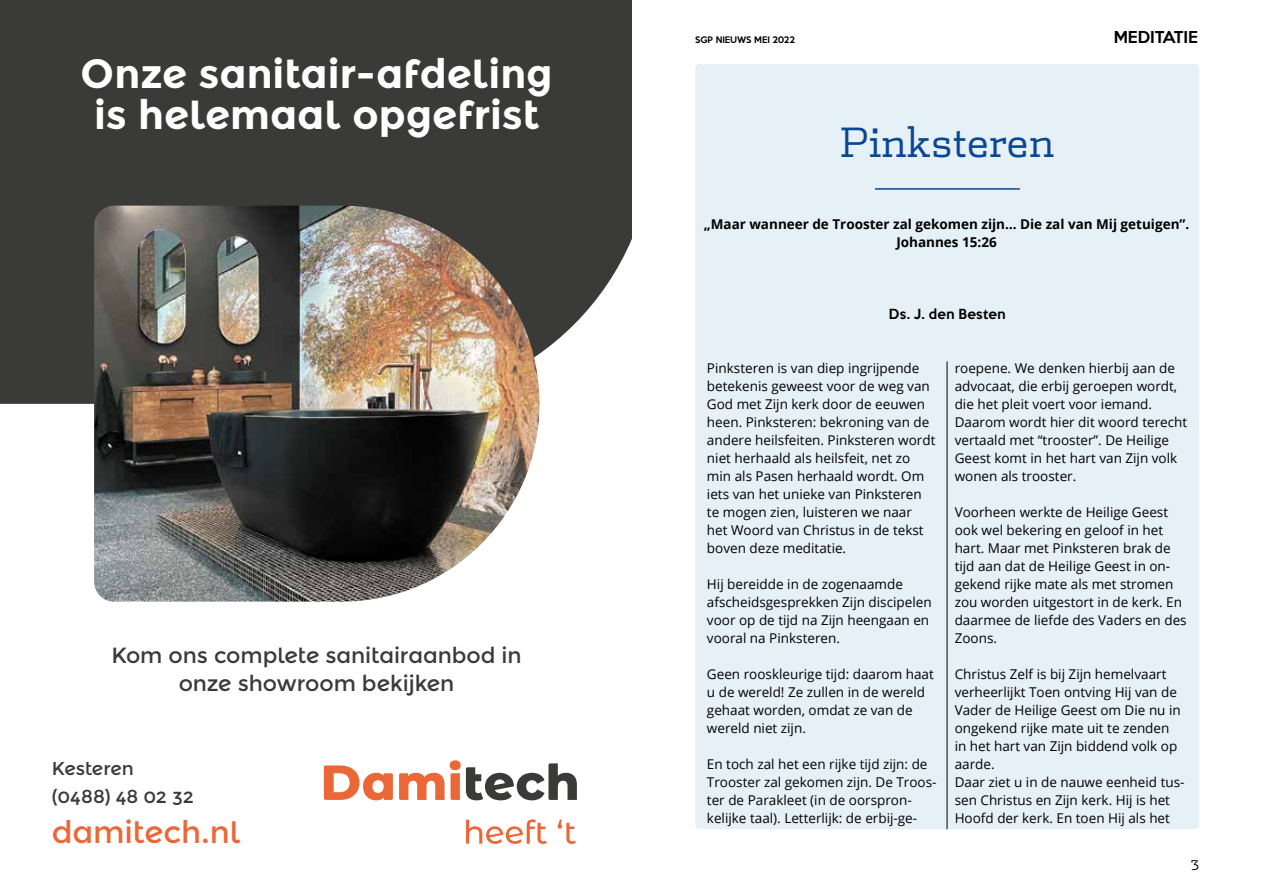
<style>
.page{position:relative;width:1263px;height:893px;background:#fff}
.page>*{position:absolute;margin:0;border:0;box-sizing:border-box;transform-origin:0 0}
.t1{font:700 40.5px/40.5px "Damifont";color:#fff;text-align:center}
.t2{font:300 40.5px "Dispatch";color:#084793}
.t3{font:31.05px "Damifont";letter-spacing:-.005em;color:#ec6737}
.t4{font:21.9px/28.7px "Damifont";letter-spacing:-.005em;color:#3a3a39;text-align:center}
.t5{font:18.6px/28px "Damifont";letter-spacing:-.005em;color:#3a3a39}
.t6{font:500 15px "Keep Calm";color:#000}
.t7{font:13.5px/18px "Open Sans";color:#000}
.t8{font:700 13.5px/18px "Open Sans";color:#000;text-align:center}
.t9{font:300 13.5px "Dispatch";color:#000}
.t10{font:500 12.75px "Keep Calm";letter-spacing:.02em;color:#000}
.t11{font:500 8.25px "Keep Calm";color:#000}
</style>
<div class="page">
<div style="left:695px;top:64px;width:504px;height:765px;background:#e6f0f7;border-radius:4px"></div>
<hr style="left:947px;top:361px;width:1px;height:468px;background:#000">
<hr style="left:875px;top:188px;width:145px;height:2px;background:#084793">
<div style="left:0;top:0;width:631px;height:404px;background:#3a3a39"></div>
<svg style="left:324px;top:765px;width:69px;height:35px"></svg>
<svg style="left:399px;top:760px;width:178px;height:40px"></svg>
<svg style="left:466px;top:819px;width:81px;height:25px"></svg>
<svg style="left:558px;top:820px;width:18px;height:24px"></svg>
<img style="left:94px;top:206px;width:445px;height:396px">
<h1 class="t1" style="left:81px;top:54px;width:474px">Onze sanitair-afdeling is helemaal opgefrist</h1>
<h3 class="t4" style="left:111px;top:641px;width:412px">Kom ons complete sanitairaanbod in onze showroom bekijken</h3>
<h3 class="t5" style="left:52px;top:755px;width:143px">Kesteren (0488) 48 02 32</h3>
<h2 class="t3" style="left:52px;top:814px;width:190px">damitech.nl</h2>
<p class="t11" style="left:695px;top:32px;width:101px">SGP NIEUWS MEI 2022</p>
<p class="t6" style="left:1114px;top:24px;width:86px">MEDITATIE</p>
<h1 class="t2" style="left:840px;top:116px;width:216px">Pinksteren</h1>
<p class="t8" style="left:704px;top:215px;width:487px">„Maar wanneer de Trooster zal gekomen zijn… Die zal van Mij getuigen”.<br>Johannes 15:26</p>
<p class="t10" style="left:889px;top:303px;width:118px">Ds. J. den Besten</p>
<p class="t7" style="left:707px;top:359px;width:230px">Pinksteren is van diep ingrijpende betekenis geweest voor de weg van<br>God met Zijn kerk door de eeuwen heen. Pinksteren: bekroning van de andere heilsfeiten. Pinksteren wordt niet herhaald als heilsfeit, net zo min als Pasen herhaald wordt. Om iets van het unieke van Pinksteren te mogen zien, luisteren we naar het Woord van Christus in de tekst boven deze meditatie.</p>
<p class="t7" style="left:707px;top:575px;width:226px">Hij bereidde in de zogenaamde afscheidsgesprekken Zijn discipelen voor op de tijd na Zijn heengaan en vooral na Pinksteren.</p>
<p class="t7" style="left:707px;top:665px;width:228px">Geen rooskleurige tijd: daarom haat u de wereld! Ze zullen in de wereld gehaat worden, omdat ze van de wereld niet zijn.</p>
<p class="t7" style="left:707px;top:755px;width:231px">En toch zal het een rijke tijd zijn: de Trooster zal gekomen zijn. De Troos&shy;ter de Parakleet (in de oorspron&shy;kelijke taal). Letterlijk: de erbij-ge-</p>
<p class="t7" style="left:955px;top:359px;width:234px">roepene. We denken hierbij aan de advocaat, die erbij geroepen wordt, die het pleit voert voor iemand.<br>Daarom wordt hier dit woord terecht vertaald met “trooster”. De Heilige<br>Geest komt in het hart van Zijn volk wonen als trooster.</p>
<p class="t7" style="left:955px;top:503px;width:234px">Voorheen werkte de Heilige Geest ook wel bekering en geloof in het hart. Maar met Pinksteren brak de tijd aan dat de Heilige Geest in on&shy;gekend rijke mate als met stromen zou worden uitgestort in de kerk. En daarmee de liefde des Vaders en des<br>Zoons.</p>
<p class="t7" style="left:955px;top:665px;width:231px">Christus Zelf is bij Zijn hemelvaart verheerlijkt Toen ontving Hij van de<br>Vader de Heilige Geest om Die nu in ongekend rijke mate uit te zenden<br>in het hart van Zijn biddend volk op aarde.<br>Daar ziet u in de nauwe eenheid tus&shy;sen Christus en Zijn kerk. Hij is het<br>Hoofd der kerk. En toen Hij als het</p>
<p class="t9" style="left:1191px;top:856px;width:9px">3</p>
</div>
